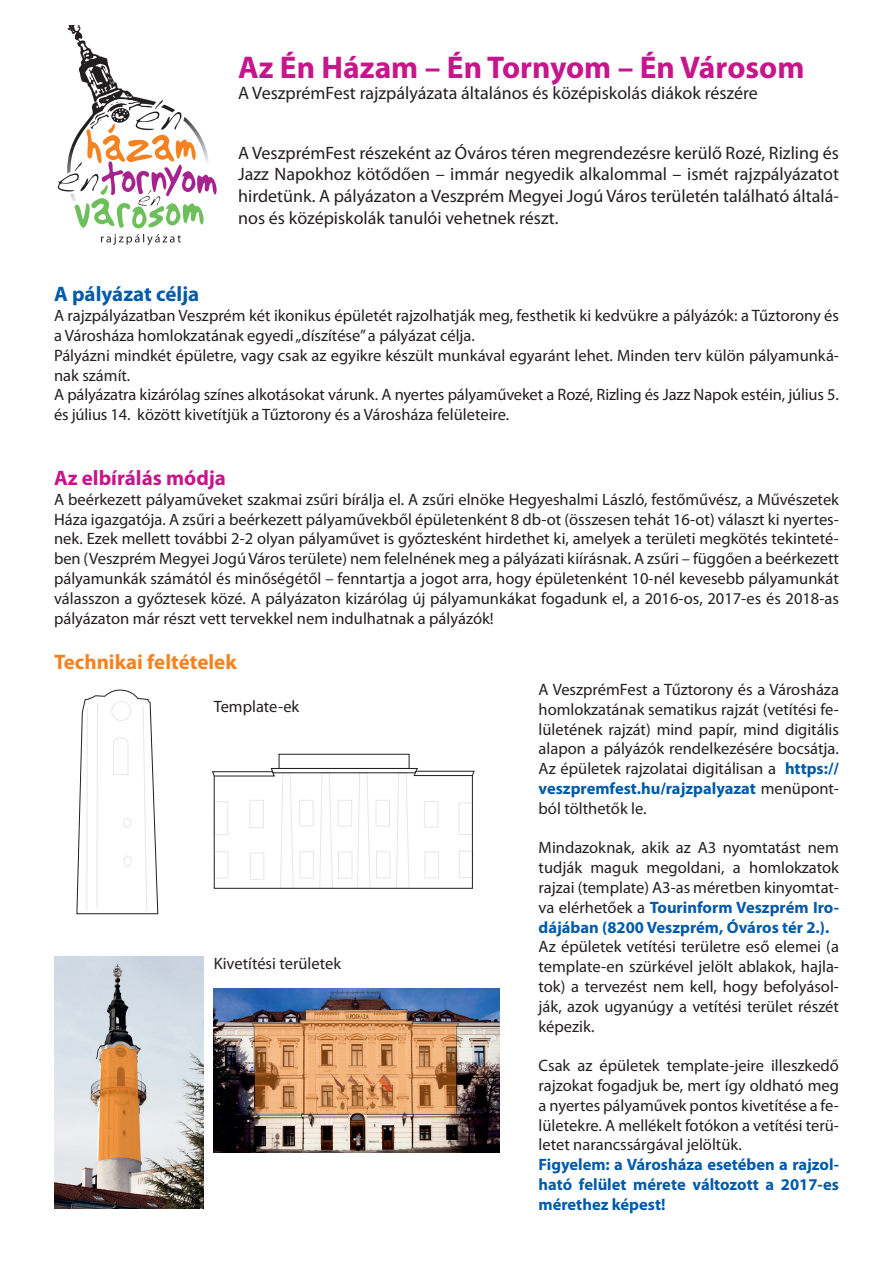
<style>
.page{position:relative;width:893px;height:1263px;background:#fff}
.page>*{position:absolute;margin:0;border:0;box-sizing:border-box;transform-origin:0 0}
.t1{font:700 31.5px "Myriad Pro";color:#c5168c}
.t2{font:700 21px "Myriad Pro";color:#f58220}
.t3{font:700 21px "Myriad Pro";color:#c5168c}
.t4{font:700 21px "Myriad Pro";color:#015aaa}
.t5{font:18px/21.6px "Myriad Pro";color:#231f20;text-align:justify}
.t6{font:16.5px/19.8px "Myriad Pro";color:#231f20;text-align:justify}
.t7{font:700 16.5px/19.8px "Myriad Pro";color:#015aaa;text-align:justify}
.s1{font-weight:700;color:#015aaa}
</style>
<div class="page">
<svg style="left:101px;top:234px;width:80px;height:11px"></svg>
<svg style="left:58px;top:25px;width:159px;height:203px"></svg>
<svg style="left:77px;top:689px;width:81px;height:225px"></svg>
<img style="left:54px;top:957px;width:149px;height:252px">
<div style="left:279px;top:754px;width:130px;height:15px;border:1px solid #231f20"></div>
<svg style="left:212px;top:768px;width:263px;height:121px"></svg>
<img style="left:214px;top:989px;width:286px;height:164px">
<img style="left:251px;top:1009px;width:208px;height:106px">
<p class="t1" style="left:238px;top:46px;width:568px">Az Én Házam – Én Tornyom – Én Városom</p>
<p class="t5" style="left:238px;top:82px;width:521px">A VeszprémFest rajzpályázata általános és középiskolás diákok részére</p>
<p class="t5" style="left:238px;top:142px;width:602px">A VeszprémFest részeként az Óváros téren megrendezésre kerülő Rozé, Rizling és Jazz Napokhoz kötődően – immár negyedik alkalommal – ismét rajzpályázatot hirdetünk. A pályázaton a Veszprém Megyei Jogú Város területén található általá&shy;nos és középiskolák tanulói vehetnek részt.</p>
<p class="t4" style="left:54px;top:281px;width:147px">A pályázat célja</p>
<p class="t6" style="left:54px;top:305px;width:786px">A rajzpályázatban Veszprém két ikonikus épületét rajzolhatják meg, festhetik ki kedvükre a pályázók: a Tűztorony és a Városháza homlokzatának egyedi „díszítése” a pályázat célja.</p>
<p class="t6" style="left:54px;top:345px;width:786px">Pályázni mindkét épületre, vagy csak az egyikre készült munkával egyaránt lehet. Minden terv külön pályamunká&shy;nak számít.</p>
<p class="t6" style="left:54px;top:385px;width:786px">A pályázatra kizárólag színes alkotásokat várunk. A nyertes pályaműveket a Rozé, Rizling és Jazz Napok estéin, jú lius 5. és jú lius 14. között kivetítjük a Tűztorony és a Városháza felületeire.</p>
<p class="t3" style="left:54px;top:464px;width:174px">Az elbírálás módja</p>
<p class="t6" style="left:54px;top:489px;width:787px">A beérkezett pályaműveket szakmai zsűri bírálja el. A zsűri elnöke Hegyeshalmi László, festőművész, a Művészetek Háza igazgatója. A zsűri a beérkezett pályaművekből épületenként 8 db-ot (összesen tehát 16-ot) választ ki nyertes&shy;nek. Ezek mellett további 2-2 olyan pályaművet is győztesként hirdethet ki, amelyek a területi megkötés tekinteté&shy;ben (Veszprém Megyei Jogú Város területe) nem felelnének meg a pályázati kiírásnak. A zsűri – függően a beérkezett pályamunkák számától és minőségétől – fenntartja a jogot arra, hogy épületenként 10-nél kevesebb pályamunkát válasszon a győztesek közé. A pályázaton kizárólag új pályamunkákat fogadunk el, a 2016-os, 2017-es és 2018-as pályázaton már részt vett tervekkel nem indulhatnak a pályázók!</p>
<p class="t2" style="left:54px;top:648px;width:184px">Technikai feltételek</p>
<p class="t6" style="left:539px;top:679px;width:302px">A VeszprémFest a Tűztorony és a Városháza homlokzatának sematikus rajzát (vetítési fe&shy;lületének rajzát) mind papír, mind digitális alapon a pályázók rendelkezésére bocsátja.<br>Az épületek rajzolatai digitálisan a <span class="s1">https:// veszpremfest.hu/rajzpalyazat</span> menüpont&shy;ból tölthetők le.</p>
<p class="t6" style="left:539px;top:838px;width:302px">Mindazoknak, akik az A3 nyomtatást nem tudják maguk megoldani, a homlokzatok rajzai (template) A3-as méretben kinyomtat&shy;va elérhetőek a <span class="s1">Tourinform Veszprém Iro&shy;dájában (8200 Veszprém, Óváros tér 2.).</span></p>
<p class="t6" style="left:539px;top:937px;width:302px">Az épületek vetítési területre eső elemei (a template-en szürkével jelölt ablakok, hajla&shy;tok) a tervezést nem kell, hogy befolyásol&shy;ják, azok ugyanúgy a vetítési terület részét képezik.</p>
<p class="t6" style="left:539px;top:1055px;width:302px">Csak az épületek template-jeire illeszkedő rajzokat fogadjuk be, mert így oldható meg a nyertes pályaművek pontos kivetítése a fe&shy;lületekre. A mellékelt fotókon a vetítési terü&shy;letet narancssárgával jelöltük.</p>
<p class="t7" style="left:539px;top:1154px;width:302px">Figyelem: a Városháza esetében a rajzol&shy;ható felület mérete változott a 2017-es mérethez képest!</p>
<p class="t6" style="left:214px;top:696px;width:87px">Template-ek</p>
<p class="t6" style="left:214px;top:953px;width:129px">Kivetítési területek</p>
</div>
